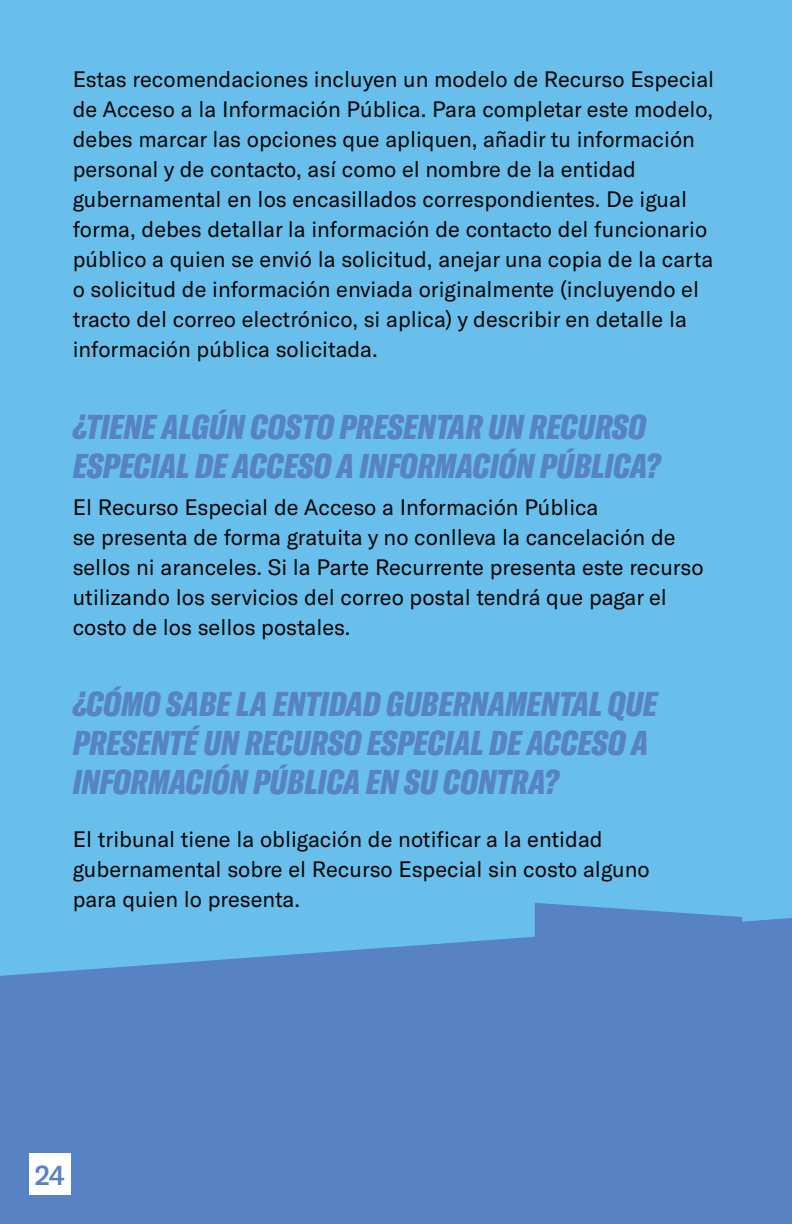
<style>
.page{position:relative;width:792px;height:1224px;background:#69bfeb}
.page>*{position:absolute;margin:0;border:0;box-sizing:border-box;transform-origin:0 0}
.t1{font:italic 900 extra-condensed 34px/39.2px "GT America";color:#5782c3}
.t2{font:500 27px "GT America";color:#5782c3}
.t3{font:22px/30px "GT America";color:#050605}
</style>
<div class="page">
<svg style="left:0;top:918px;width:792px;height:306px;background:#5887c6"></svg>
<svg style="left:535px;top:903px;width:207px;height:95px;background:#5886c5"></svg>
<div style="left:29px;top:1153px;width:42px;height:42px;background:#fff"></div>
<p class="t3" style="left:73px;top:64px;width:643px">Estas recomendaciones incluyen un modelo de Recurso Especial de Acceso a la Información Pública. Para completar este modelo, debes marcar las opciones que apliquen, añadir tu información personal y de contacto, así como el nombre de la entidad gubernamental en los encasillados correspondientes. De igual forma, debes detallar la información de contacto del funcionario público a quien se envió la solicitud, anejar una copia de la carta o solicitud de información enviada originalmente (incluyendo el tracto del correo electrónico, si aplica) y describir en detalle la información pública solicitada.</p>
<h1 class="t1" style="left:73px;top:408px;width:589px">¿TIENE ALGÚN COSTO PRESENTAR UN RECURSO<br>ESPECIAL DE ACCESO A INFORMACIÓN PÚBLICA?</h1>
<p class="t3" style="left:73px;top:493px;width:632px">El Recurso Especial de Acceso a Información Pública<br>se presenta de forma gratuita y no conlleva la cancelación de sellos ni aranceles. Si la Parte Recurrente presenta este recurso utilizando los servicios del correo postal tendrá que pagar el costo de los sellos postales.</p>
<h1 class="t1" style="left:73px;top:684px;width:586px">¿CÓMO SABE LA ENTIDAD GUBERNAMENTAL QUE<br>PRESENTÉ UN RECURSO ESPECIAL DE ACCESO A<br>INFORMACIÓN PÚBLICA EN SU CONTRA?</h1>
<p class="t3" style="left:73px;top:825px;width:579px">El tribunal tiene la obligación de notificar a la entidad gubernamental sobre el Recurso Especial sin costo alguno para quien lo presenta.</p>
<p class="t2" style="left:35px;top:1165px;width:31px">24</p>
</div>
